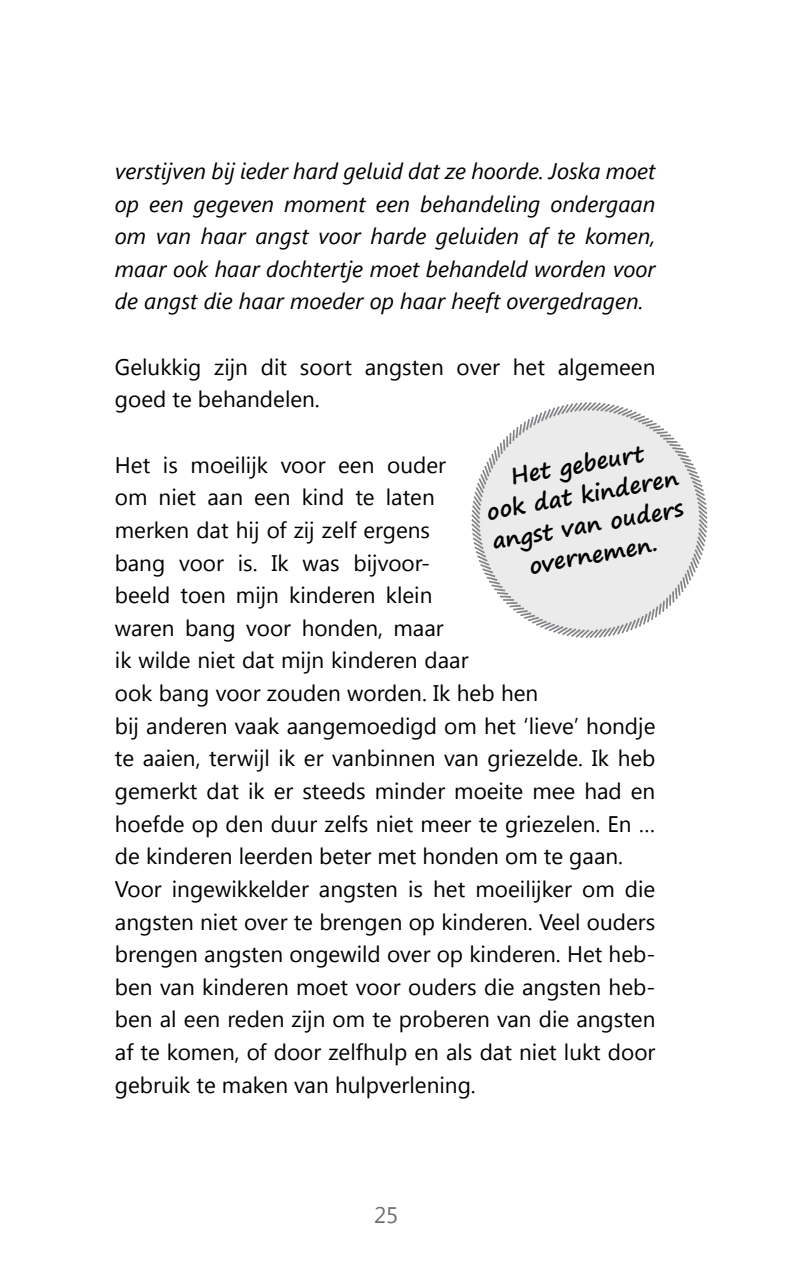
<style>
.page{position:relative;width:798px;height:1276px;background:#fff}
.page>*{position:absolute;margin:0;border:0;box-sizing:border-box;transform-origin:0 0}
.t1{font:22.5px/32.6px "Segoe UI";color:#000}
.t2{font:italic 22.5px/32.6px "Segoe UI";color:#000;text-align:justify}
.t3{font:700 22.5px/30.4px "Segoe Print";color:#000;text-align:center}
.t4{font:22.5px "Segoe UI";color:#6d6e71}
</style>
<div class="page">
<svg style="left:471px;top:402px;width:237px;height:236px"></svg>
<svg style="left:583px;top:629px;width:11px;height:10px"></svg>
<p class="t2" style="left:115px;top:154px;width:542px">verstijven bij ieder hard geluid dat ze hoorde. Joska moet op een gegeven moment een behandeling ondergaan om van haar angst voor harde geluiden af te komen, maar ook haar dochtertje moet behandeld worden voor de angst die haar moeder op haar heeft overgedragen.</p>
<p class="t1" style="left:115px;top:349px;width:542px">Gelukkig zijn dit soort angsten over het algemeen goed te behandelen.</p>
<p class="t3" style="left:478px;top:466px;width:196px;rotate:-10deg">Het gebeurt<br>ook dat kinderen angst van ouders overnemen.</p>
<p class="t1" style="left:115px;top:447px;width:542px">Het is moeilijk voor een ouder<br>om niet aan een kind te laten<br>merken dat hij of zij zelf ergens<br>bang voor is. Ik was bijvoor-<br>beeld toen mijn kinderen klein<br>waren bang voor honden, maar<br>ik wilde niet dat mijn kinderen daar<br>ook bang voor zouden worden. Ik heb hen<br>bij anderen vaak aangemoedigd om het ‘lieve’ hondje te aaien, terwijl ik er vanbinnen van griezelde. Ik heb gemerkt dat ik er steeds minder moeite mee had en hoefde op den duur zelfs niet meer te griezelen. En … de kinderen leerden beter met honden om te gaan.<br>Voor ingewikkelder angsten is het moeilijker om die angsten niet over te brengen op kinderen. Veel ouders brengen angsten ongewild over op kinderen. Het heb&shy;ben van kinderen moet voor ouders die angsten heb&shy;ben al een reden zijn om te proberen van die angsten af te komen, of door zelfhulp en als dat niet lukt door gebruik te maken van hulpverlening.</p>
<p class="t4" style="left:374px;top:1199px;width:26px">25</p>
</div>
